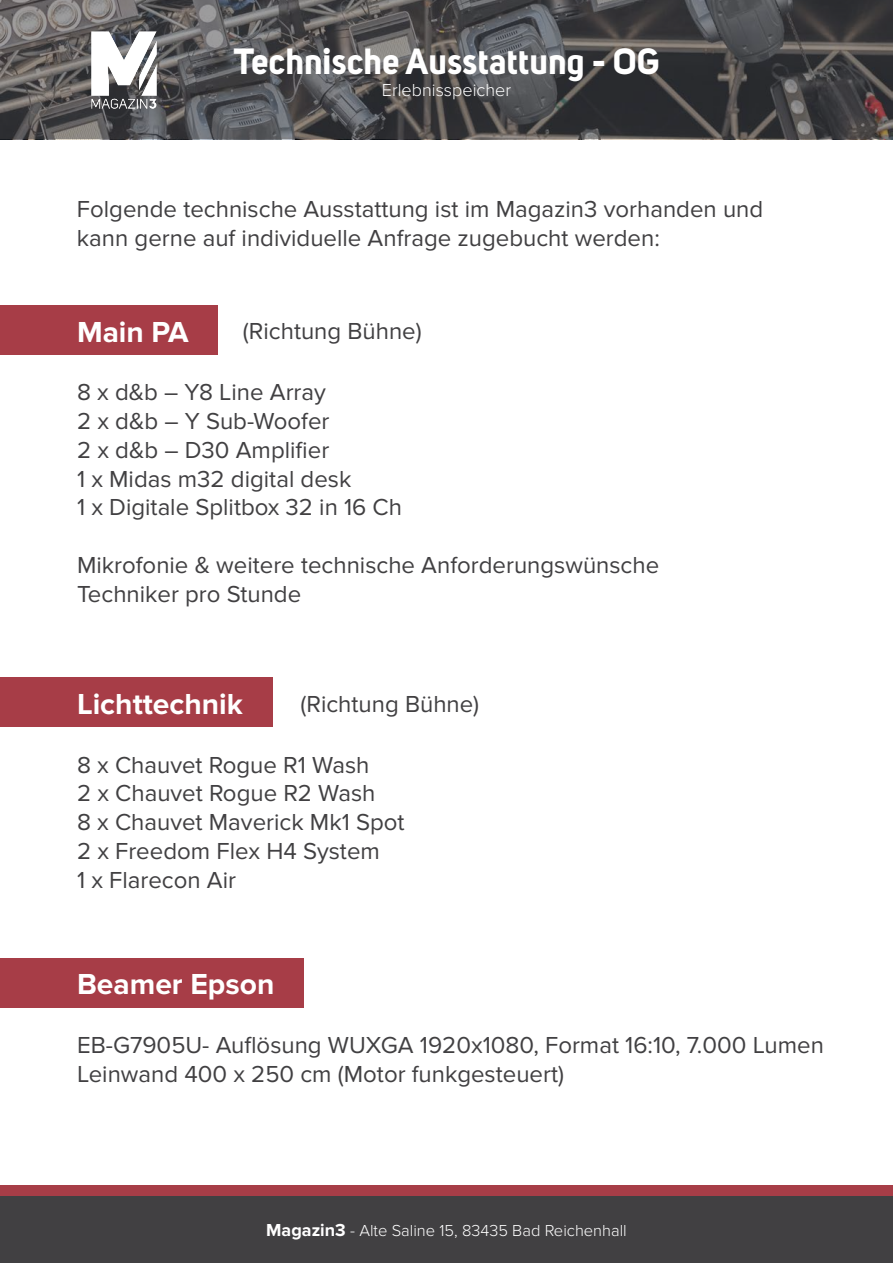
<style>
.page{position:relative;width:893px;height:1263px;background:#fff}
.page>*{position:absolute;margin:0;border:0;box-sizing:border-box;transform-origin:0 0}
.t1{font:700 36px "Uni Sans";color:#fff}
.t2{font:700 30px "Proxima Nova";color:#fff}
.t3{font:24px/28.8px "Proxima Nova";color:#414042}
.t4{font:300 18px "Proxima Nova";color:#fff}
.t5{font:300 16.5px "Proxima Nova";color:#fff}
.s1{font-weight:700;font-size:18px}
</style>
<div class="page">
<svg style="left:0;top:0;width:893px;height:139px;background:#4f4f50"></svg>
<img style="left:77px;top:23px;width:93px;height:93px">
<div style="left:0;top:1195px;width:893px;height:68px;background:#414042"></div>
<div style="left:0;top:1185px;width:893px;height:10px;background:#a73d47"></div>
<div style="left:0;top:305px;width:218px;height:50px;background:#a73d47"></div>
<div style="left:0;top:677px;width:273px;height:50px;background:#a73d47"></div>
<div style="left:0;top:958px;width:304px;height:49px;background:#a73d47"></div>
<h1 class="t1" style="left:234px;top:48px;width:427px">Technische Ausstattung - OG</h1>
<p class="t4" style="left:382px;top:82px;width:131px">Erlebnisspeicher</p>
<p class="t3" style="left:77px;top:196px;width:688px">Folgende technische Ausstattung ist im Magazin3 vorhanden und kann gerne auf individuelle Anfrage zugebucht werden:</p>
<p class="t2" style="left:77px;top:319px;width:113px">Main PA</p>
<p class="t3" style="left:243px;top:318px;width:180px">(Richtung Bühne)</p>
<p class="t3" style="left:77px;top:379px;width:327px">8 x d&amp;b – Y8 Line Array<br>2 x d&amp;b – Y Sub-Woofer<br>2 x d&amp;b – D30 Amplifier<br>1 x Midas m32 digital desk<br>1 x Digitale Splitbox 32 in 16 Ch</p>
<p class="t3" style="left:77px;top:552px;width:584px">Mikrofonie &amp; weitere technische Anforderungswünsche<br>Techniker pro Stunde</p>
<p class="t2" style="left:77px;top:692px;width:167px">Lichttechnik</p>
<p class="t3" style="left:300px;top:691px;width:180px">(Richtung Bühne)</p>
<p class="t3" style="left:77px;top:751px;width:329px">8 x Chauvet Rogue R1 Wash<br>2 x Chauvet Rogue R2 Wash<br>8 x Chauvet Maverick Mk1 Spot<br>2 x Freedom Flex H4 System<br>1 x Flarecon Air</p>
<p class="t2" style="left:77px;top:972px;width:199px">Beamer Epson</p>
<p class="t3" style="left:77px;top:1032px;width:748px">EB-G7905U- Auflösung WUXGA 1920x1080, Format 16:10, 7.000 Lumen<br>Leinwand 400 x 250 cm (Motor funkgesteuert)</p>
<p class="t5" style="left:266px;top:1224px;width:362px"><span class="s1">Magazin3</span> - Alte Saline 15, 83435 Bad Reichenhall</p>
</div>
